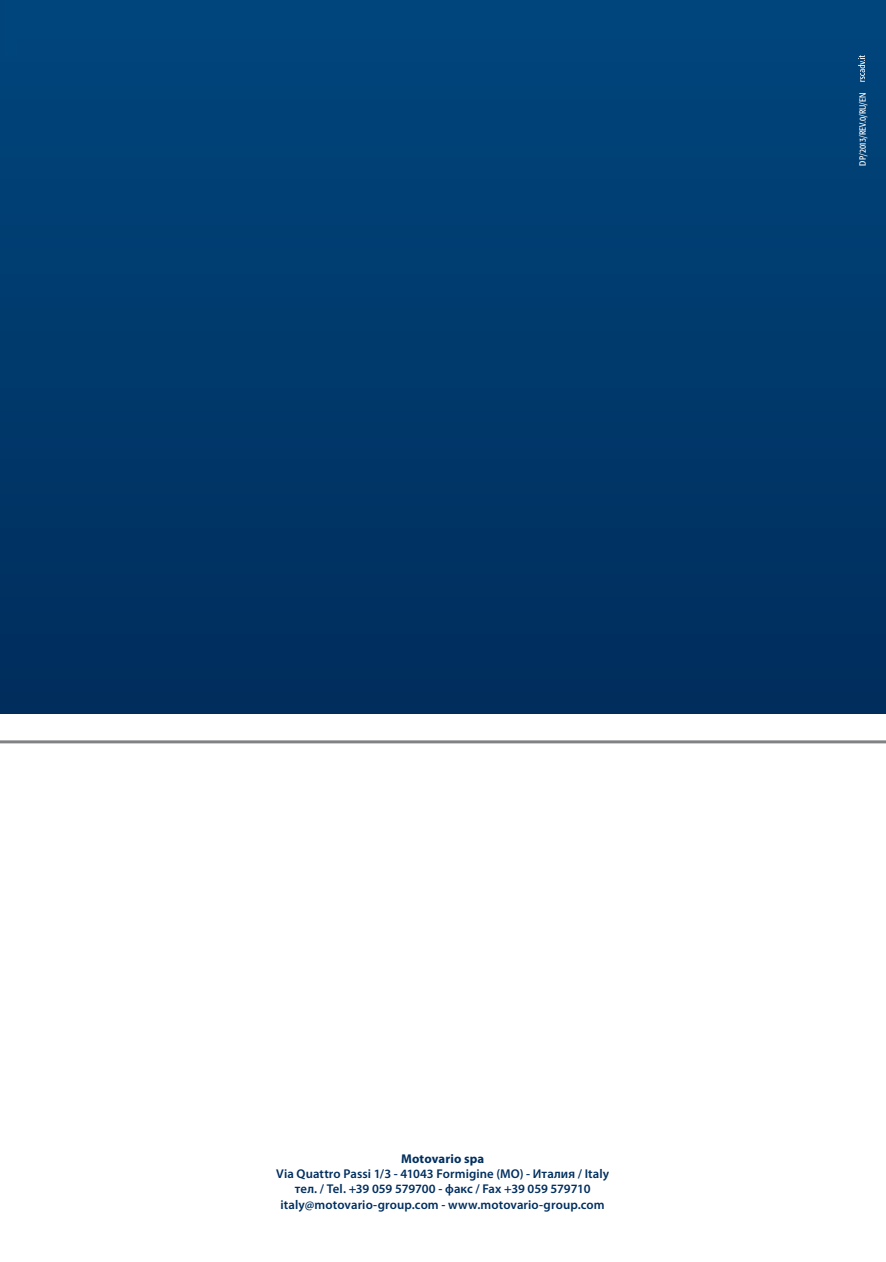
<style>
.page{position:relative;width:886px;height:1262px;background:#fff}
.page>*{position:absolute;margin:0;border:0;box-sizing:border-box;transform-origin:0 0}
.t1{font:600 12.75px/15.3px "Myriad Pro";letter-spacing:.005em;color:#002f5f;text-align:center}
.t2{font:700 12.75px "Myriad Pro";letter-spacing:.01em;color:#002f5f}
.t3{font:condensed 9px "Formata";letter-spacing:.005em;color:#fff}
</style>
<div class="page">
<hr style="left:0;top:740px;width:885px;height:3px;background:#808285">
<div style="left:0;top:0;width:885px;height:713px;background:linear-gradient(to bottom,#00467d,#002d5c)"></div>
<div style="left:0;top:0;width:16px;height:55px;background:#00457c"></div>
<svg style="left:857px;top:55px;width:7px;height:27px"></svg>
<p class="t3" style="left:856px;top:165px;width:75px;rotate:-90deg">DP/2013/REV.0/RU/EN</p>
<p class="t2" style="left:401px;top:1150px;width:85px">Motovario spa</p>
<p class="t1" style="left:276px;top:1165px;width:334px">Via Quattro Passi 1/3 - 41043 Formigine (MO) - Италия / Italy тел. / Tel. +39 059 579700 - факс / Fax +39 059 579710 italy@motovario-group.com - www.motovario-group.com</p>
</div>
